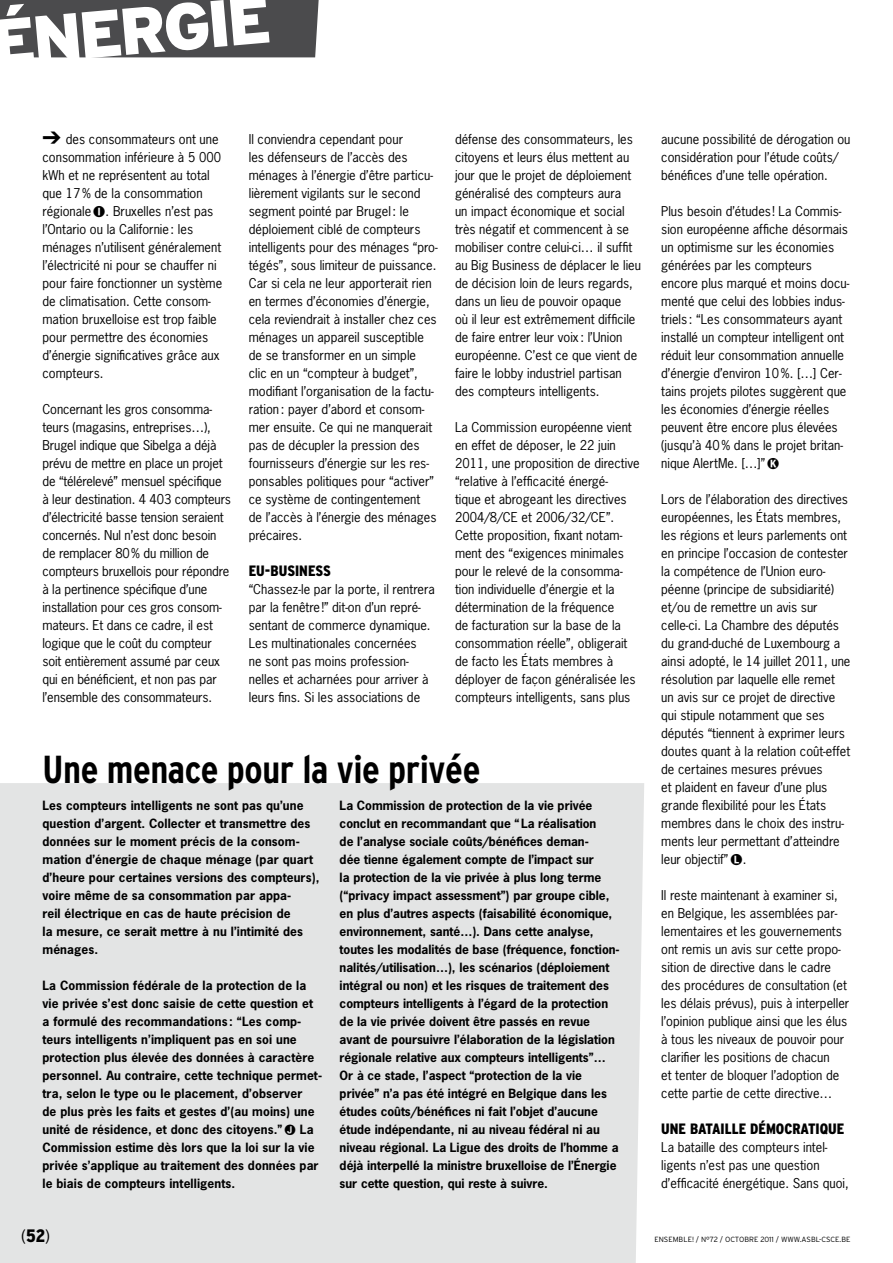
<style>
.page{position:relative;width:893px;height:1263px;background:#fff}
.page>*{position:absolute;margin:0;border:0;box-sizing:border-box;transform-origin:0 0}
.t1{font:900 66px "Interstate";color:#fff}
.t2{font:700 condensed 39px "Interstate";letter-spacing:-.01em;color:#000}
.t3{font:300 condensed 18px "Interstate";color:#000}
.t4{font:900 condensed 15px "Interstate";letter-spacing:.095em;color:#000}
.t5{font:12.75px/18px "News Gothic Std";color:#000}
.t6{font:700 12px/18px "News Gothic Std";color:#000}
.t7{font:300 7.5px "Interstate";color:#000}
.s1{font-weight:900}
</style>
<div class="page">
<div style="left:0;top:783px;width:644px;height:480px;background:#e3e4e4"></div>
<div style="left:0;top:0;width:319px;height:57px;background:#4b4b4d"></div>
<svg style="left:285px;top:1125px;width:10px;height:10px"></svg>
<h1 class="t1" style="left:-11px;top:6px;width:221px;rotate:-5deg">ÉNE RGIE</h1>
<p class="t5" style="left:43px;top:130px;width:181px;text-indent:23px">des consommateurs ont une consommation inférieure à 5 000 kWh et ne représentent au total que 17% de la consommation régionale . Bruxelles n’est pas l’Ontario ou la Californie: les ménages n’utilisent généralement l’électricité ni pour se chauffer ni pour faire fonctionner un système de climatisation. Cette consom&shy;mation bruxelloise est trop faible pour permettre des économies d’énergie significatives grâce aux compteurs.</p>
<p class="t5" style="left:43px;top:400px;width:190px">Concernant les gros consomma&shy;teurs (magasins, entreprises…), Brugel indique que Sibelga a déjà prévu de mettre en place un projet de “télérelevé” mensuel spécifique à leur destination. 4 403 compteurs d’électricité basse tension seraient concernés. Nul n’est donc besoin de remplacer 80% du million de compteurs bruxellois pour répondre à la pertinence spécifique d’une installation pour ces gros consom&shy;mateurs. Et dans ce cadre, il est logique que le coût du compteur soit entièrement assumé par ceux qui en bénéficient, et non pas par l’ensemble des consommateurs.</p>
<p class="t5" style="left:249px;top:130px;width:190px">Il conviendra cependant pour<br>les défenseurs de l’accès des ménages à l’énergie d’être particu&shy;lièrement vigilants sur le second segment pointé par Brugel: le déploiement ciblé de compteurs intelligents pour des ménages “pro&shy;tégés”, sous limiteur de puissance.<br>Car si cela ne leur apporterait rien en termes d’économies d’énergie, cela reviendrait à installer chez ces ménages un appareil susceptible de se transformer en un simple<br>clic en un “compteur à budget”, modifiant l’organisation de la factu&shy;ration : payer d’abord et consom&shy;mer ensuite. Ce qui ne manquerait pas de décupler la pression des fournisseurs d’énergie sur les res&shy;ponsables politiques pour “activer” ce système de contingentement<br>de l’accès à l’énergie des ménages précaires.</p>
<p class="t4" style="left:249px;top:562px;width:75px">EU-BUSINESS</p>
<p class="t5" style="left:249px;top:580px;width:188px">“Chassez-le par la porte, il rentrera par la fenêtre!” dit-on d’un repré&shy;sentant de commerce dynamique.<br>Les multinationales concernées<br>ne sont pas moins profession&shy;nelles et acharnées pour arriver à leurs fins. Si les associations de</p>
<p class="t5" style="left:455px;top:130px;width:188px">défense des consommateurs, les citoyens et leurs élus mettent au jour que le projet de déploiement généralisé des compteurs aura<br>un impact économique et social très négatif et commencent à se mobiliser contre celui-ci… il suffit au Big Business de déplacer le lieu de décision loin de leurs regards, dans un lieu de pouvoir opaque<br>où il leur est extrêmement difficile de faire entrer leur voix : l’Union européenne. C’est ce que vient de faire le lobby industriel partisan des compteurs intelligents.</p>
<p class="t5" style="left:455px;top:418px;width:186px">La Commission européenne vient en effet de déposer, le 22 juin<br>2011, une proposition de directive “relative à l’efficacité énergé-<br>tique et abrogeant les directives<br>2004/8/CE et 2006/32/CE”.<br>Cette proposition, fixant notam&shy;ment des “exigences minimales pour le relevé de la consomma&shy;tion individuelle d’énergie et la détermination de la fréquence<br>de facturation sur la base de la consommation réelle”, obligerait de facto les États membres à déployer de façon généralisée les compteurs intelligents, sans plus</p>
<h2 class="t2" style="left:43px;top:748px;width:439px">Une menace pour la vie privée</h2>
<p class="t6" style="left:43px;top:796px;width:278px">Les compteurs intelligents ne sont pas qu’une question d’argent. Collecter et transmettre des données sur le moment précis de la consom&shy;mation d’énergie de chaque ménage (par quart d’heure pour certaines versions des compteurs), voire même de sa consommation par appa-<br>reil électrique en cas de haute précision de<br>la mesure, ce serait mettre à nu l’intimité des ménages.</p>
<p class="t6" style="left:43px;top:976px;width:281px">La Commission fédérale de la protection de la vie privée s’est donc saisie de cette question et a formulé des recommandations : “Les comp&shy;teurs intelligents n’impliquent pas en soi une protection plus élevée des données à caractère personnel. Au contraire, cette technique permet&shy;tra, selon le type ou le placement, d’observer<br>de plus près les faits et gestes d’(au moins) une unité de résidence, et donc des citoyens.”</p>
<p class="t6" style="left:340px;top:796px;width:282px">La Commission de protection de la vie privée conclut en recommandant que “La réalisation<br>de l’analyse sociale coûts/bénéfices deman-<br>dée tienne également compte de l’impact sur<br>la protection de la vie privée à plus long terme (“privacy impact assessment”) par groupe cible, en plus d’autres aspects (faisabilité économique, environnement, santé…). Dans cette analyse, toutes les modalités de base (fréquence, fonction&shy;nalités/utilisation…), les scénarios (déploiement intégral ou non) et les risques de traitement des compteurs intelligents à l’égard de la protection de la vie privée doivent être passés en revue avant de poursuivre l’élaboration de la législation régionale relative aux compteurs intelligents”… Or à ce stade, l’aspect “protection de la vie privée” n’a pas été intégré en Belgique dans les études coûts/bénéfices ni fait l’objet d’aucune étude indépendante, ni au niveau fédéral ni au niveau régional. La Ligue des droits de l’homme a déjà interpellé la ministre bruxelloise de l’Énergie sur cette question, qui reste à suivre.</p>
<p class="t6" style="left:43px;top:1120px;width:278px;text-indent:257px">La Commission estime dès lors que la loi sur la vie privée s’applique au traitement des données par le biais de compteurs intelligents.</p>
<p class="t5" style="left:661px;top:130px;width:191px">aucune possibilité de dérogation ou considération pour l’étude coûts/ bénéfices d’une telle opération.</p>
<p class="t5" style="left:661px;top:202px;width:190px">Plus besoin d’études ! La Commis&shy;sion européenne affiche désormais un optimisme sur les économies générées par les compteurs encore plus marqué et moins docu&shy;menté que celui des lobbies indus&shy;triels : “Les consommateurs ayant installé un compteur intelligent ont réduit leur consommation annuelle d’énergie d’environ 10%. […] Cer&shy;tains projets pilotes suggèrent que les économies d’énergie réelles peuvent être encore plus élevées (jusqu’à 40% dans le projet britan&shy;nique AlertMe. […]”</p>
<p class="t5" style="left:661px;top:490px;width:191px">Lors de l’élaboration des directives européennes, les États membres, les régions et leurs parlements ont en principe l’occasion de contester la compétence de l’Union euro&shy;péenne (principe de subsidiarité) et/ou de remettre un avis sur celle-ci. La Chambre des députés du grand-duché de Luxembourg a ainsi adopté, le 14 juillet 2011, une résolution par laquelle elle remet un avis sur ce projet de directive qui stipule notamment que ses députés “tiennent à exprimer leurs doutes quant à la relation coût-effet de certaines mesures prévues<br>et plaident en faveur d’une plus grande flexibilité pour les États membres dans le choix des instru&shy;ments leur permettant d’atteindre leur objectif” .</p>
<p class="t5" style="left:661px;top:886px;width:190px">Il reste maintenant à examiner si, en Belgique, les assemblées par&shy;lementaires et les gouvernements ont remis un avis sur cette propo&shy;sition de directive dans le cadre des procédures de consultation (et les délais prévus), puis à interpeller l’opinion publique ainsi que les élus à tous les niveaux de pouvoir pour clarifier les positions de chacun<br>et tenter de bloquer l’adoption de cette partie de cette directive…</p>
<p class="t4" style="left:661px;top:1120px;width:185px">UNE BATAILLE DÉMOCRATIQUE</p>
<p class="t5" style="left:661px;top:1138px;width:189px">La bataille des compteurs intel&shy;ligents n’est pas une question d’efficacité énergétique. Sans quoi,</p>
<h3 class="t3" style="left:21px;top:1225px;width:30px">(<span class="s1">52</span>)</h3>
<p class="t7" style="left:654px;top:1235px;width:173px">ENSEMBLE! / N°72 / OCTOBRE 2011 / WWW.ASBL-CSCE</p>
<p class="t7" style="left:839px;top:1235px;width:7px">.BE</p>
</div>
